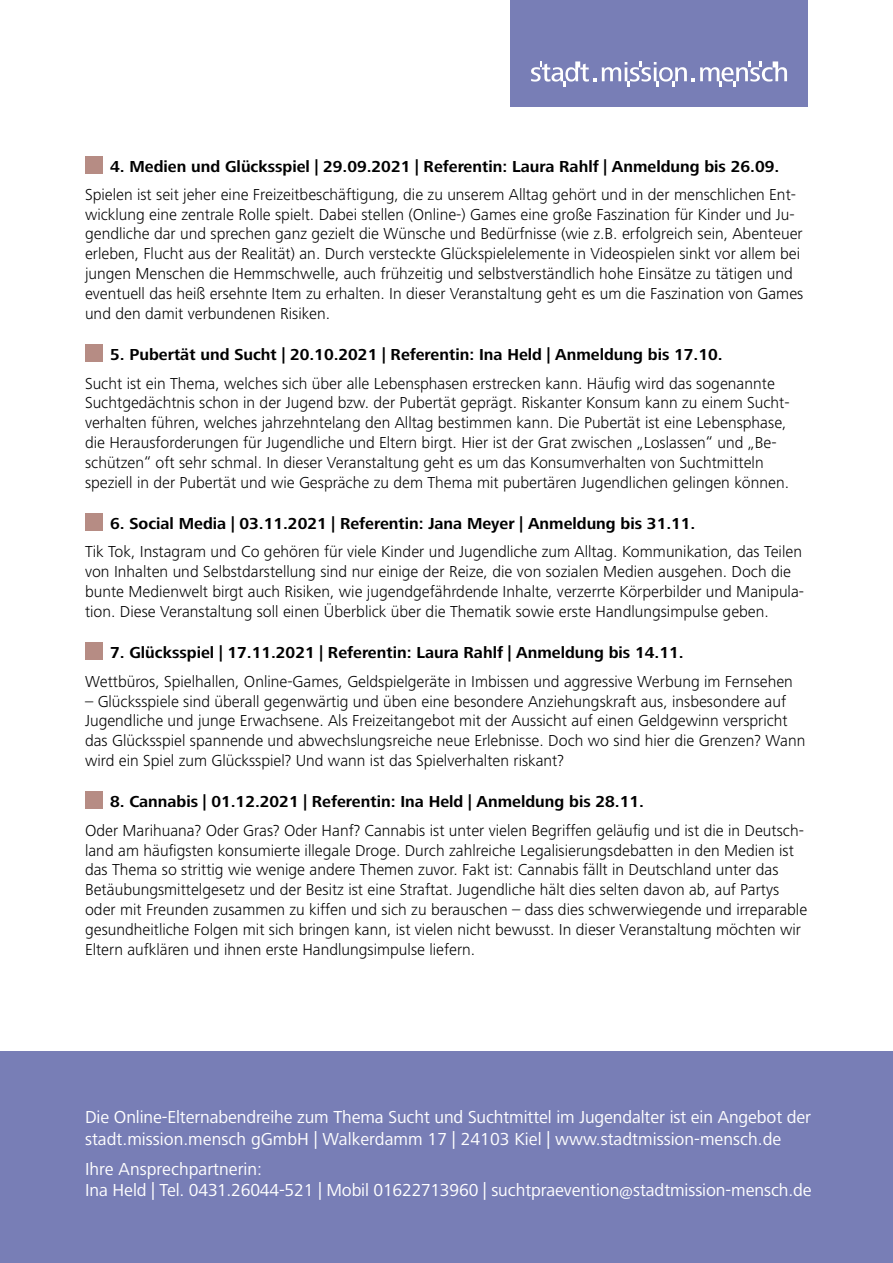
<style>
.page{position:relative;width:893px;height:1263px;background:#fff}
.page>*{position:absolute;margin:0;border:0;box-sizing:border-box;transform-origin:0 0}
.t1{font:18px/21.6px "Frutiger Next LT";letter-spacing:-.005em;color:#fff}
.t2{font:300 16.5px/19.8px "Frutiger Next LT";color:#000}
.t3{font:700 16.5px "Frutiger Next LT";color:#000}
</style>
<div class="page">
<div style="left:0;top:1052px;width:893px;height:211px;background:#787eb6"></div>
<div style="left:85px;top:156px;width:17px;height:17px;background:#b68c84"></div>
<div style="left:85px;top:345px;width:17px;height:17px;background:#b68c84"></div>
<div style="left:85px;top:514px;width:17px;height:17px;background:#b68c84"></div>
<div style="left:85px;top:643px;width:17px;height:17px;background:#b68c84"></div>
<div style="left:85px;top:792px;width:17px;height:17px;background:#b68c84"></div>
<div style="left:510px;top:0;width:298px;height:106px;background:#787eb6"></div>
<svg style="left:531px;top:61px;width:65px;height:26px"></svg>
<svg style="left:602px;top:61px;width:185px;height:26px"></svg>
<p class="t3" style="left:110px;top:157px;width:671px">4. Medien und Glücksspiel | 29.09.2021 | Referentin: Laura Rahlf | Anmeldung bis 26.09.</p>
<p class="t2" style="left:85px;top:184px;width:720px">Spielen ist seit jeher eine Freizeitbeschäftigung, die zu unserem Alltag gehört und in der menschlichen Ent&shy;wicklung eine zentrale Rolle spielt. Dabei stellen (Online-) Games eine große Faszination für Kinder und Ju&shy;gendliche dar und sprechen ganz gezielt die Wünsche und Bedürfnisse (wie z.B. erfolgreich sein, Abenteuer erleben, Flucht aus der Realität) an. Durch versteckte Glückspielelemente in Videospielen sinkt vor allem bei jungen Menschen die Hemmschwelle, auch frühzeitig und selbstverständlich hohe Einsätze zu tätigen und eventuell das heiß ersehnte Item zu erhalten. In dieser Veranstaltung geht es um die Faszination von Games und den damit verbundenen Risiken.</p>
<p class="t3" style="left:110px;top:345px;width:614px">5. Pubertät und Sucht | 20.10.2021 | Referentin: Ina Held | Anmeldung bis 17.10.</p>
<p class="t2" style="left:85px;top:373px;width:706px">Sucht ist ein Thema, welches sich über alle Lebensphasen erstrecken kann. Häufig wird das sogenannte Suchtgedächtnis schon in der Jugend bzw. der Pubertät geprägt. Riskanter Konsum kann zu einem Sucht&shy;verhalten führen, welches jahrzehntelang den Alltag bestimmen kann. Die Pubertät ist eine Lebensphase, die Herausforderungen für Jugendliche und Eltern birgt. Hier ist der Grat zwischen „Loslassen“ und „Be&shy;schützen“ oft sehr schmal. In dieser Veranstaltung geht es um das Konsumverhalten von Suchtmitteln speziell in der Pubertät und wie Gespräche zu dem Thema mit pubertären Jugendlichen gelingen können.</p>
<p class="t3" style="left:110px;top:514px;width:587px">6. Social Media | 03.11.2021 | Referentin: Jana Meyer | Anmeldung bis 31.11.</p>
<p class="t2" style="left:85px;top:542px;width:721px">Tik Tok, Instagram und Co gehören für viele Kinder und Jugendliche zum Alltag. Kommunikation, das Teilen von Inhalten und Selbstdarstellung sind nur einige der Reize, die von sozialen Medien ausgehen. Doch die bunte Medienwelt birgt auch Risiken, wie jugendgefährdende Inhalte, verzerrte Körperbilder und Manipula&shy;tion. Diese Veranstaltung soll einen Überblick über die Thematik sowie erste Handlungsimpulse geben.</p>
<p class="t3" style="left:110px;top:644px;width:575px">7. Glücksspiel | 17.11.2021 | Referentin: Laura Rahlf | Anmeldung bis 14.11.</p>
<p class="t2" style="left:85px;top:671px;width:709px">Wettbüros, Spielhallen, Online-Games, Geldspielgeräte in Imbissen und aggressive Werbung im Fernsehen</p>
<p class="t2" style="left:85px;top:691px;width:722px">– Glücksspiele sind überall gegenwärtig und üben eine besondere Anziehungskraft aus, insbesondere auf Jugendliche und junge Erwachsene. Als Freizeitangebot mit der Aussicht auf einen Geldgewinn verspricht das Glücksspiel spannende und abwechslungsreiche neue Erlebnisse. Doch wo sind hier die Grenzen? Wann wird ein Spiel zum Glücksspiel? Und wann ist das Spielverhalten riskant?</p>
<p class="t3" style="left:110px;top:793px;width:535px">8. Cannabis | 01.12.2021 | Referentin: Ina Held | Anmeldung bis 28.11.</p>
<p class="t2" style="left:85px;top:820px;width:724px">Oder Marihuana? Oder Gras? Oder Hanf? Cannabis ist unter vielen Begriffen geläufig und ist die in Deutsch&shy;land am häufigsten konsumierte illegale Droge. Durch zahlreiche Legalisierungsdebatten in den Medien ist das Thema so strittig wie wenige andere Themen zuvor. Fakt ist: Cannabis fällt in Deutschland unter das Betäubungsmittelgesetz und der Besitz ist eine Straftat. Jugendliche hält dies selten davon ab, auf Partys oder mit Freunden zusammen zu kiffen und sich zu berauschen – dass dies schwerwiegende und irreparable gesundheitliche Folgen mit sich bringen kann, ist vielen nicht bewusst. In dieser Veranstaltung möchten wir Eltern aufklären und ihnen erste Handlungsimpulse liefern.</p>
<p class="t1" style="left:85px;top:1106px;width:728px">Die Online-Elternabendreihe zum Thema Sucht und Suchtmittel im Jugendalter ist ein Angebot der stadt.mission.mensch gGmbH | Walkerdamm 17 | 24103 Kiel | www.stadtmission-mensch.de</p>
<p class="t1" style="left:85px;top:1158px;width:728px">Ihre Ansprechpartnerin:<br>Ina Held | Tel. 0431.26044-521 | Mobil 01622713960 | suchtpraevention@stadtmission-mensch.de</p>
</div>
